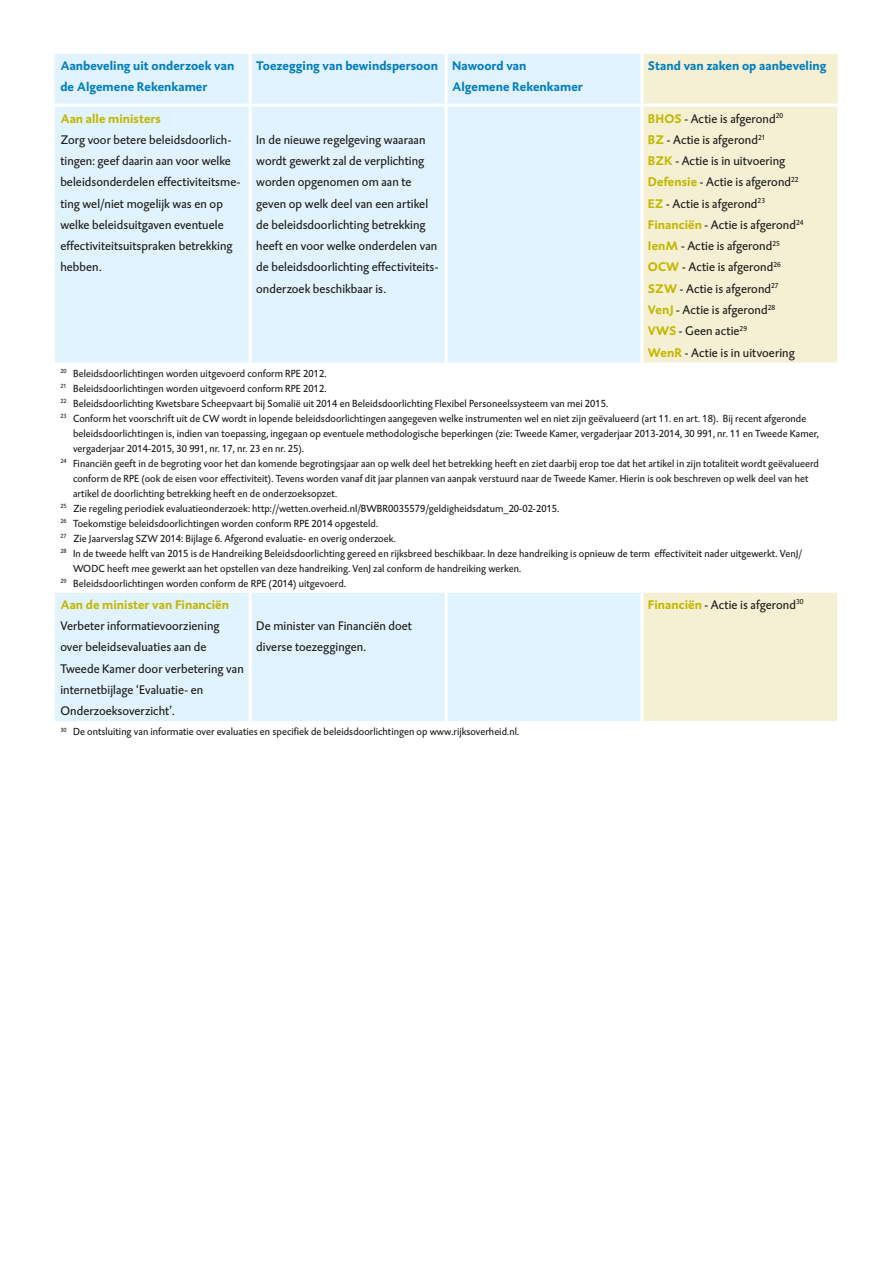
<style>
.page{position:relative;width:893px;height:1263px;background:#fff}
.page>*{position:absolute;margin:0;border:0;box-sizing:border-box;transform-origin:0 0}
._05_Tabel_tekstkader{font:12.75px/21.3px "DTL Caspari T";letter-spacing:.005em;color:#1d1d1b}
._4_kop_tabel_vet_bla{font:700 12.75px/21.3px "DTL Caspari ST";letter-spacing:.005em;color:#007dbf}
._4_kop_tabel_vet_gro{font:700 12.75px "DTL Caspari ST";letter-spacing:.005em;color:#c3b700}
.Noot{font:10.5px/15px "DTL Caspari T";letter-spacing:.005em;color:#1d1d1b}
.s1{font-family:"DTL Caspari ST";font-weight:700;color:#c3b700}
</style>
<div class="page">
<svg style="left:54px;top:54px;width:587px;height:667px;fill:#e1f3fe"></svg>
<svg style="left:642px;top:54px;width:196px;height:667px;fill:#f5f0d3"></svg>
<hr style="left:54px;top:107px;width:1px;height:255px;background:#fff">
<hr style="left:837px;top:107px;width:1px;height:255px;background:#fff">
<hr style="left:54px;top:593px;width:1px;height:128px;background:#fff">
<hr style="left:837px;top:593px;width:1px;height:128px;background:#fff">
<hr style="left:249px;top:54px;width:3px;height:50px;background:#fff">
<hr style="left:445px;top:54px;width:3px;height:50px;background:#fff">
<hr style="left:640px;top:54px;width:3px;height:50px;background:#fff">
<hr style="left:54px;top:104px;width:196px;height:3px;background:#fff">
<hr style="left:250px;top:104px;width:196px;height:3px;background:#fff">
<hr style="left:249px;top:107px;width:3px;height:255px;background:#fff">
<hr style="left:446px;top:104px;width:196px;height:3px;background:#fff">
<hr style="left:445px;top:107px;width:3px;height:255px;background:#fff">
<hr style="left:642px;top:104px;width:196px;height:3px;background:#fff">
<hr style="left:640px;top:107px;width:3px;height:255px;background:#fff">
<hr style="left:249px;top:593px;width:3px;height:128px;background:#fff">
<hr style="left:445px;top:593px;width:3px;height:128px;background:#fff">
<hr style="left:640px;top:593px;width:3px;height:128px;background:#fff">
<p class="_4_kop_tabel_vet_bla" style="left:60px;top:55px;width:176px">Aanbeveling uit onderzoek van de Algemene Rekenkamer</p>
<p class="_4_kop_tabel_vet_bla" style="left:256px;top:55px;width:183px">Toezegging van bewindspersoon</p>
<p class="_4_kop_tabel_vet_bla" style="left:452px;top:55px;width:132px">Nawoord van<br>Algemene Rekenkamer</p>
<p class="_4_kop_tabel_vet_bla" style="left:648px;top:55px;width:180px">Stand van zaken op aanbeveling</p>
<p class="_4_kop_tabel_vet_gro" style="left:60px;top:110px;width:102px">Aan alle ministers</p>
<p class="_05_Tabel_tekstkader" style="left:60px;top:129px;width:182px">Zorg voor betere beleidsdoorlich&shy;tingen: geef daarin aan voor welke beleidsonderdelen effectiviteitsme&shy;ting wel/niet mogelijk was en op welke beleidsuitgaven eventuele effectiviteitsuitspraken betrekking hebben.</p>
<p class="_05_Tabel_tekstkader" style="left:256px;top:129px;width:184px">In de nieuwe regelgeving waaraan wordt gewerkt zal de verplichting worden opgenomen om aan te geven op welk deel van een artikel de beleidsdoorlichting betrekking heeft en voor welke onderdelen van de beleidsdoorlichting effectiviteits&shy;onderzoek beschikbaar is.</p>
<p class="_05_Tabel_tekstkader" style="left:648px;top:108px;width:137px"><span class="s1">BHOS</span> - Actie is afgerond<sup>20</sup></p>
<p class="_05_Tabel_tekstkader" style="left:648px;top:129px;width:119px"><span class="s1">BZ</span> - Actie is afgerond<sup>21</sup></p>
<p class="_05_Tabel_tekstkader" style="left:648px;top:150px;width:139px"><span class="s1">BZK</span> - Actie is in uitvoering</p>
<p class="_05_Tabel_tekstkader" style="left:648px;top:171px;width:152px"><span class="s1">Defensie</span> - Actie is afgerond<sup>22</sup></p>
<p class="_05_Tabel_tekstkader" style="left:648px;top:193px;width:119px"><span class="s1">EZ</span> - Actie is afgerond<sup>23</sup></p>
<p class="_05_Tabel_tekstkader" style="left:648px;top:214px;width:157px"><span class="s1">Financiën</span> - Actie is afgerond<sup>24</sup></p>
<p class="_05_Tabel_tekstkader" style="left:648px;top:235px;width:133px"><span class="s1">IenM</span> - Actie is afgerond<sup>25</sup></p>
<p class="_05_Tabel_tekstkader" style="left:648px;top:256px;width:134px"><span class="s1">OCW</span> - Actie is afgerond<sup>26</sup></p>
<p class="_05_Tabel_tekstkader" style="left:648px;top:278px;width:132px"><span class="s1">SZW</span> - Actie is afgerond<sup>27</sup></p>
<p class="_05_Tabel_tekstkader" style="left:648px;top:299px;width:129px"><span class="s1">VenJ</span> - Actie is afgerond<sup>28</sup></p>
<p class="_05_Tabel_tekstkader" style="left:648px;top:320px;width:101px"><span class="s1">VWS</span> - Geen actie<sup>29</sup></p>
<p class="_05_Tabel_tekstkader" style="left:648px;top:341px;width:148px"><span class="s1">WenR</span> - Actie is in uitvoering</p>
<p class="Noot" style="left:60px;top:366px;width:268px"><sup>20</sup> Beleidsdoorlichtingen worden uitgevoerd conform RPE 2012.</p>
<p class="Noot" style="left:60px;top:381px;width:268px"><sup>21</sup> Beleidsdoorlichtingen worden uitgevoerd conform RPE 2012.</p>
<p class="Noot" style="left:60px;top:396px;width:549px"><sup>22</sup> Beleidsdoorlichting Kwetsbare Scheepvaart bij Somalië uit 2014 en Beleidsdoorlichting Flexibel Personeelssysteem van mei 2015.</p>
<p class="Noot" style="left:73px;top:411px;width:747px;text-indent:-13px"><sup>23</sup> Conform het voorschrift uit de CW wordt in lopende beleidsdoorlichtingen aangegeven welke instrumenten wel en niet zijn geëvalueerd (art 11. en art. 18). Bij recent afgeronde beleidsdoorlichtingen is, indien van toepassing, ingegaan op eventuele methodologische beperkingen (zie: Tweede Kamer, vergaderjaar 2013-2014, 30 991, nr. 11 en Tweede Kamer, vergaderjaar 2014-2015, 30 991, nr. 17, nr. 23 en nr. 25).</p>
<p class="Noot" style="left:73px;top:456px;width:747px;text-indent:-13px"><sup>24</sup> Financiën geeft in de begroting voor het dan komende begrotingsjaar aan op welk deel het betrekking heeft en ziet daarbij erop toe dat het artikel in zijn totaliteit wordt geëvalueerd conform de RPE (ook de eisen voor effectiviteit). Tevens worden vanaf dit jaar plannen van aanpak verstuurd naar de Tweede Kamer. Hierin is ook beschreven op welk deel van het artikel de doorlichting betrekking heeft en de onderzoeksopzet.</p>
<p class="Noot" style="left:60px;top:501px;width:500px"><sup>25</sup> Zie regeling periodiek evaluatieonderzoek: http://wetten.overheid.nl/BWBR0035579/geldigheidsdatum_20-02-2015.</p>
<p class="Noot" style="left:60px;top:516px;width:319px"><sup>26</sup> Toekomstige beleidsdoorlichtingen worden conform RPE 2014 opgesteld.</p>
<p class="Noot" style="left:60px;top:531px;width:337px"><sup>27</sup> Zie Jaarverslag SZW 2014: Bijlage 6. Afgerond evaluatie- en overig onderzoek.</p>
<p class="Noot" style="left:73px;top:546px;width:730px;text-indent:-13px"><sup>28</sup> In de tweede helft van 2015 is de Handreiking Beleidsdoorlichting gereed en rijksbreed beschikbaar. In deze handreiking is opnieuw de term effectiviteit nader uitgewerkt. VenJ/<br>WODC heeft mee gewerkt aan het opstellen van deze handreiking. VenJ zal conform de handreiking werken.</p>
<p class="Noot" style="left:60px;top:576px;width:287px"><sup>29</sup> Beleidsdoorlichtingen worden conform de RPE (2014) uitgevoerd.</p>
<p class="_4_kop_tabel_vet_gro" style="left:60px;top:596px;width:170px">Aan de minister van Financiën</p>
<p class="_05_Tabel_tekstkader" style="left:60px;top:615px;width:185px">Verbeter informatievoorziening over beleidsevaluaties aan de<br>Tweede Kamer door verbetering van internetbijlage ‘Evaluatie- en<br>Onderzoeksoverzicht’.</p>
<p class="_05_Tabel_tekstkader" style="left:256px;top:615px;width:157px">De minister van Financiën doet diverse toezeggingen.</p>
<p class="_05_Tabel_tekstkader" style="left:648px;top:594px;width:157px"><span class="s1">Financiën</span> - Actie is afgerond<sup>30</sup></p>
<p class="Noot" style="left:60px;top:724px;width:460px"><sup>30</sup> De ontsluiting van informatie over evaluaties en specifiek de beleidsdoorlichtingen op www.rijksoverheid.nl.</p>
</div>
